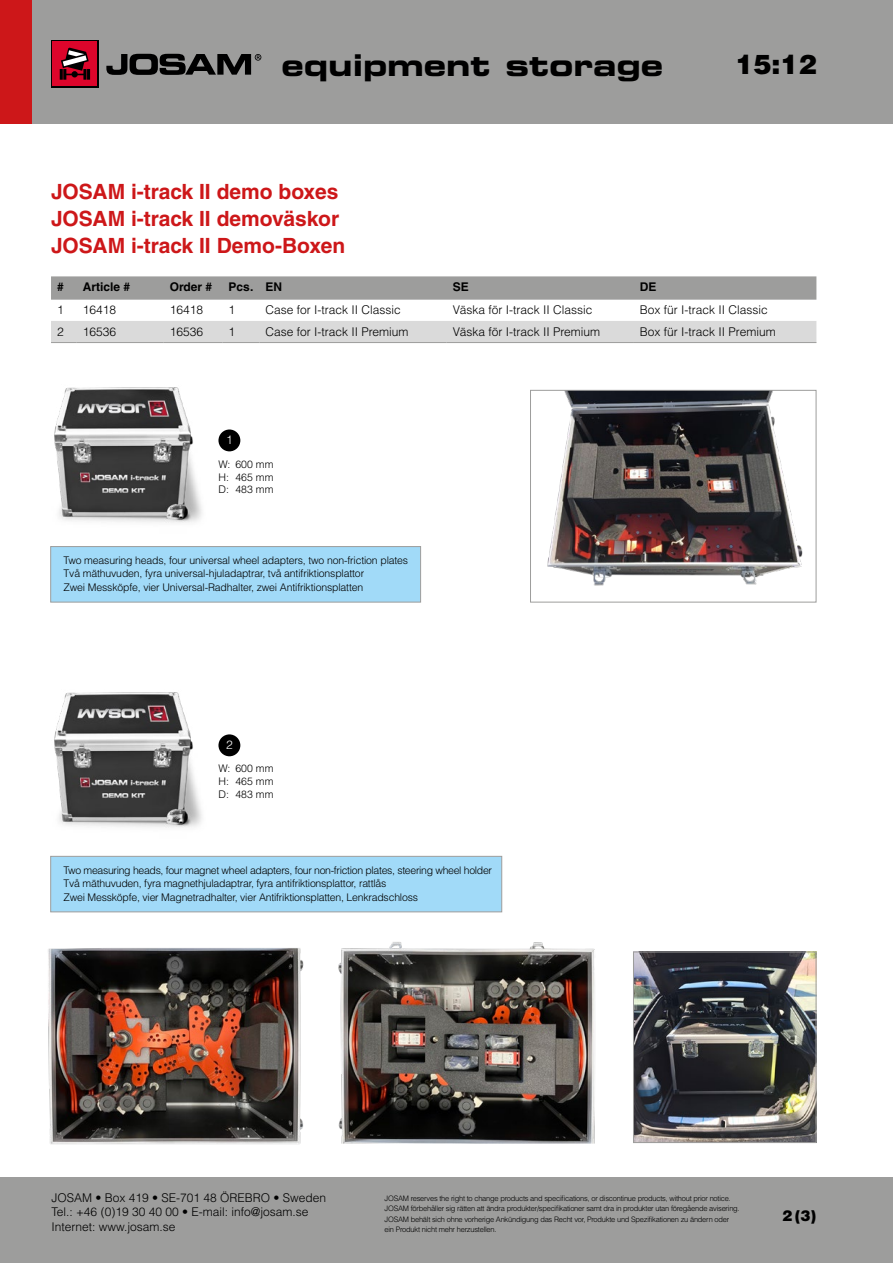
<style>
.page{position:relative;width:893px;height:1263px;background:#fff}
.page>*{position:absolute;margin:0;border:0;box-sizing:border-box;transform-origin:0 0}
.t1{font:30px "Eurostile LT Std Bold Ex 2";color:#000}
.t2{font:900 27px "Helvetica LT Std";color:#000}
.t3{font:700 21px "Helvetica LT Std";color:#cd1719}
.t4{font:900 15px "Helvetica LT Std";color:#000}
.Productsheet_BodyTex{font:300 12px/14.4px "Helvetica LT Std";color:#000}
.Productsheet_TableHe{font:700 12px "Helvetica LT Std";color:#000}
.Productsheet_NumberC{font:300 12px "Helvetica LT Std";color:#fff}
.t5{font:300 10.5px/12.6px "Helvetica LT Std";letter-spacing:-.02em;color:#000;text-align:justify}
.t6{font:300 7.5px/10.5px "Helvetica LT Std";letter-spacing:-.03em;color:#000}
</style>
<div class="page">
<div style="left:0;top:1178px;width:893px;height:85px;background:#9d9d9c"></div>
<div style="left:0;top:0;width:893px;height:123px;background:#9d9d9c"></div>
<div style="left:51px;top:40px;width:48px;height:48px;background:linear-gradient(to right,#000,#000)"></div>
<div style="left:53px;top:42px;width:44px;height:44px;background:#dd052b"></div>
<svg style="left:60px;top:48px;width:30px;height:32px"></svg>
<svg style="left:106px;top:54px;width:155px;height:21px"></svg>
<div style="left:0;top:0;width:32px;height:123px;background:#cd1719"></div>
<img style="left:54px;top:692px;width:178px;height:136px">
<img style="left:54px;top:387px;width:178px;height:136px">
<svg style="left:51px;top:276px;width:765px;height:24px;background:#a0a09f"></svg>
<div style="left:51px;top:321px;width:765px;height:22px;background:#dadada"></div>
<hr style="left:77px;top:342px;width:87px;height:1px;background:#9d9d9c">
<hr style="left:164px;top:342px;width:59px;height:1px;background:#9d9d9c">
<hr style="left:223px;top:342px;width:36px;height:1px;background:#9d9d9c">
<hr style="left:259px;top:342px;width:188px;height:1px;background:#9d9d9c">
<hr style="left:447px;top:342px;width:187px;height:1px;background:#9d9d9c">
<hr style="left:634px;top:342px;width:182px;height:1px;background:#9d9d9c">
<div style="left:218px;top:734px;width:22px;height:22px;background:#000;border-radius:50%"></div>
<div style="left:218px;top:429px;width:22px;height:22px;background:#000;border-radius:50%"></div>
<img style="left:547px;top:392px;width:256px;height:194px">
<div style="left:530px;top:390px;width:286px;height:212px;border:1px solid #9d9d9c"></div>
<img style="left:338px;top:942px;width:257px;height:202px">
<img style="left:48px;top:948px;width:256px;height:197px">
<div style="left:50px;top:546px;width:371px;height:56px;background:#a1daf8;border:1px solid #9d9d9c"></div>
<div style="left:50px;top:856px;width:452px;height:56px;background:#a1daf8;border:1px solid #9d9d9c"></div>
<img style="left:635px;top:953px;width:179px;height:188px">
<div style="left:633px;top:951px;width:183px;height:192px;border:1px solid #9d9d9c"></div>
<h1 class="t1" style="left:281px;top:44px;width:383px">equipment storage</h1>
<h2 class="t2" style="left:735px;top:47px;width:83px">15:12</h2>
<p class="t3" style="left:51px;top:179px;width:289px">JOSAM i-track II demo boxes</p>
<p class="t3" style="left:51px;top:206px;width:290px">JOSAM i-track II demoväskor</p>
<p class="t3" style="left:51px;top:233px;width:296px">JOSAM i-track II Demo-Boxen</p>
<p class="Productsheet_TableHe" style="left:57px;top:279px;width:8px">#</p>
<p class="Productsheet_TableHe" style="left:83px;top:279px;width:49px">Article #</p>
<p class="Productsheet_TableHe" style="left:170px;top:279px;width:44px">Order #</p>
<p class="Productsheet_TableHe" style="left:229px;top:279px;width:26px">Pcs.</p>
<p class="Productsheet_TableHe" style="left:265px;top:279px;width:18px">EN</p>
<p class="Productsheet_TableHe" style="left:453px;top:279px;width:18px">SE</p>
<p class="Productsheet_TableHe" style="left:640px;top:279px;width:18px">DE</p>
<p class="Productsheet_BodyTex" style="left:57px;top:303px;width:8px">1</p>
<p class="Productsheet_BodyTex" style="left:83px;top:303px;width:35px">16418</p>
<p class="Productsheet_BodyTex" style="left:170px;top:303px;width:35px">16418</p>
<p class="Productsheet_BodyTex" style="left:229px;top:303px;width:8px">1</p>
<p class="Productsheet_BodyTex" style="left:265px;top:303px;width:137px">Case for I-track II Classic</p>
<p class="Productsheet_BodyTex" style="left:453px;top:303px;width:141px">Väska för I-track II Classic</p>
<p class="Productsheet_BodyTex" style="left:640px;top:303px;width:130px">Box für I-track II Classic</p>
<p class="Productsheet_BodyTex" style="left:57px;top:324px;width:8px">2</p>
<p class="Productsheet_BodyTex" style="left:83px;top:324px;width:35px">16536</p>
<p class="Productsheet_BodyTex" style="left:170px;top:324px;width:35px">16536</p>
<p class="Productsheet_BodyTex" style="left:229px;top:324px;width:8px">1</p>
<p class="Productsheet_BodyTex" style="left:265px;top:324px;width:145px">Case for I-track II Premium</p>
<p class="Productsheet_BodyTex" style="left:453px;top:324px;width:149px">Väska för I-track II Premium</p>
<p class="Productsheet_BodyTex" style="left:640px;top:324px;width:137px">Box für I-track II Premium</p>
<p class="Productsheet_NumberC" style="left:226px;top:433px;width:8px">1</p>
<p class="t5" style="left:218px;top:458px;width:56px">W: 600 mm H: 465 mm D: 483 mm</p>
<p class="t5" style="left:64px;top:554px;width:346px">Two measuring heads, four universal wheel adapters, two non-friction plates</p>
<p class="t5" style="left:64px;top:567px;width:302px">Två mäthuvuden, fyra universal-hjuladaptrar, två antifriktionsplattor</p>
<p class="t5" style="left:64px;top:581px;width:301px">Zwei Messköpfe, vier Universal-Radhalter, zwei Antifriktionsplatten</p>
<p class="Productsheet_NumberC" style="left:226px;top:737px;width:8px">2</p>
<p class="t5" style="left:218px;top:762px;width:56px">W: 600 mm H: 465 mm D: 483 mm</p>
<p class="t5" style="left:64px;top:863px;width:430px;line-height:13.5px">Two measuring heads, four magnet wheel adapters, four non-friction plates, steering wheel holder<br>Två mäthuvuden, fyra magnethjuladaptrar, fyra antifriktionsplattor, rattlås</p>
<p class="t5" style="left:64px;top:890px;width:356px">Zwei Messköpfe, vier Magnetradhalter, vier Antifriktionsplatten, Lenkradschloss</p>
<p class="Productsheet_BodyTex" style="left:51px;top:1190px;width:276px">JOSAM • Box 419 • SE-701 48 ÖREBRO • Sweden<br>Tel.: +46 (0)19 30 40 00 • E-mail: info@josam.se<br>Internet: www.josam.se</p>
<p class="t6" style="left:385px;top:1192px;width:357px">JOSAM reserves the right to change products and specifications, or discontinue products, without prior notice.<br>JOSAM förbehåller sig rätten att ändra produkter/specifikationer samt dra in produkter utan föregående avisering.<br>JOSAM behält sich ohne vorherige Ankündigung das Recht vor, Produkte und Spezifikationen zu ändern oder ein Produkt nicht mehr herzustellen.</p>
<h3 class="t4" style="left:782px;top:1205px;width:36px">2 (3)</h3>
</div>
